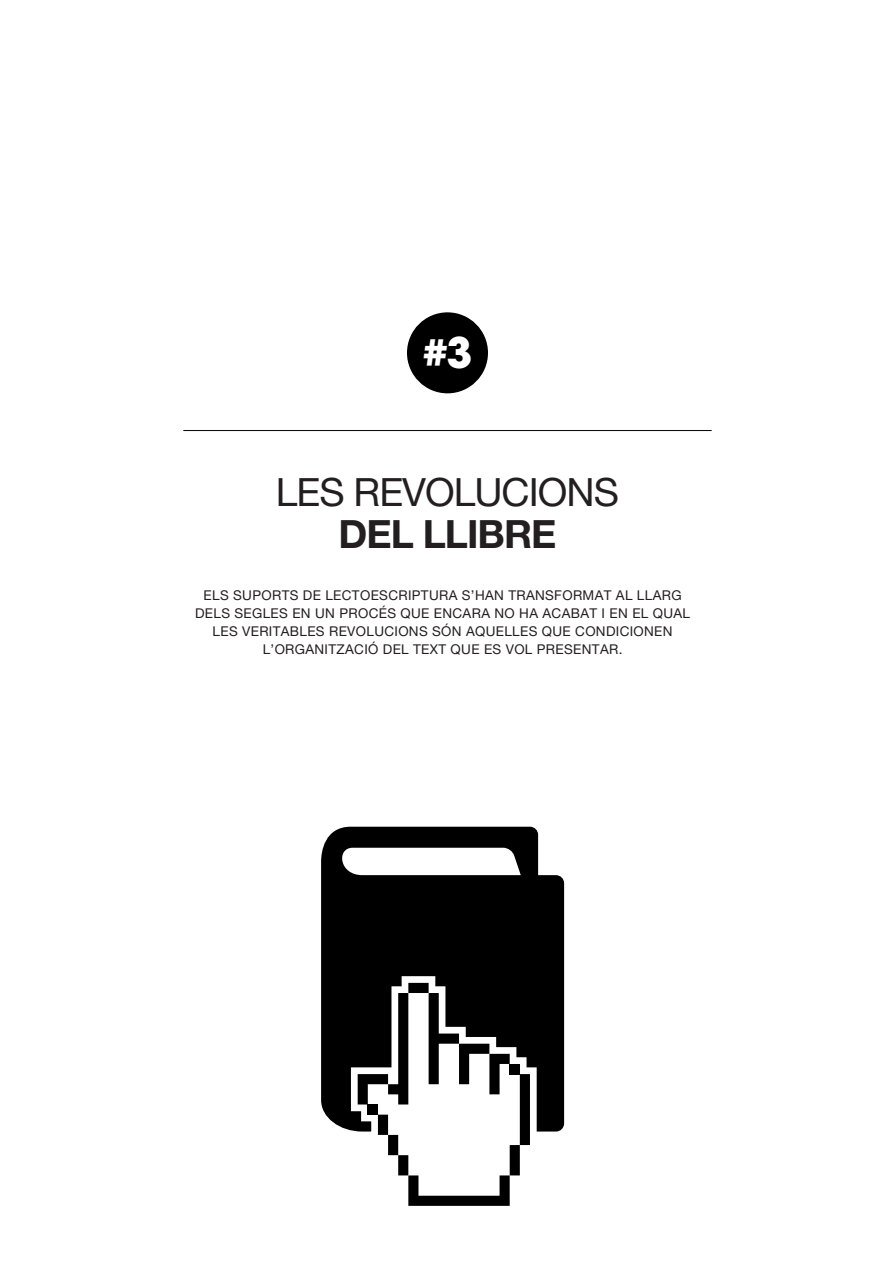
<style>
.page{position:relative;width:893px;height:1263px;background:#fff}
.page>*{position:absolute;margin:0;border:0;box-sizing:border-box;transform-origin:0 0}
.t1{font:700 42px "ITC Avant Garde Std";color:#fff}
.t2{font:39px "Helvetica Neue LT Pro";letter-spacing:-.025em;color:#231f20}
.t3{font:700 39px "Helvetica Neue LT Pro";letter-spacing:-.025em;color:#231f20}
.t4{font:13.5px/18px "Helvetica Neue LT Pro";letter-spacing:.025em;color:#231f20;text-align:center}
</style>
<div class="page">
<hr style="left:183px;top:430px;width:529px;height:1px;background:#000">
<div style="left:407px;top:312px;width:81px;height:81px;background:#000;border-radius:50%"></div>
<svg style="left:321px;top:827px;width:243px;height:304px;background:#242424"></svg>
<svg style="left:351px;top:976px;width:186px;height:230px"></svg>
<p class="t1" style="left:423px;top:325px;width:51px">#3</p>
<p class="t2" style="left:276px;top:469px;width:345px">LES REVOLUCIONS</p>
<p class="t3" style="left:338px;top:510px;width:220px">DEL LLIBRE</p>
<p class="t4" style="left:195px;top:586px;width:497px">ELS SUPORTS DE LECTOESCRIPTURA S’HAN TRANSFORMAT AL LLARG DELS SEGLES EN UN PROCÉS QUE ENCARA NO HA ACABAT I EN EL QUAL LES VERITABLES REVOLUCIONS SÓN AQUELLES QUE CONDICIONEN L’ORGANITZACIÓ DEL TEXT QUE ES VOL PRESENTAR.</p>
</div>
